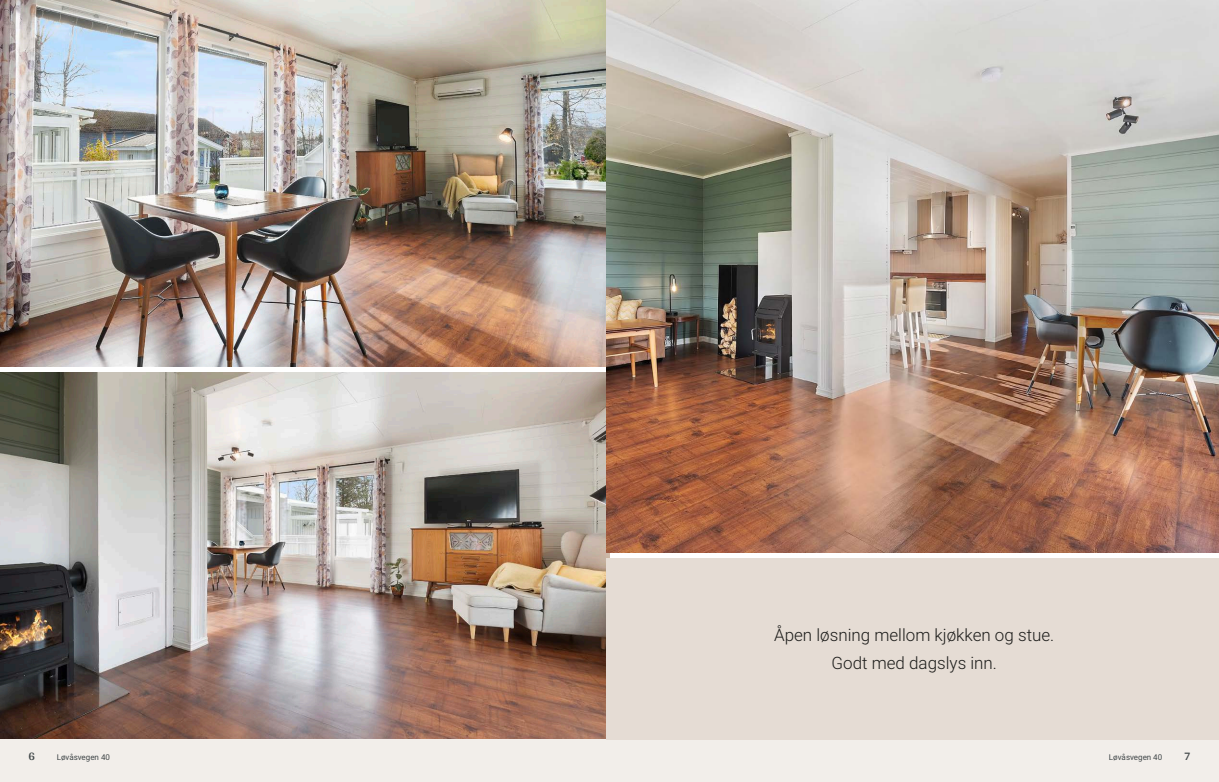
<style>
.page{position:relative;width:1219px;height:782px;background:#fff}
.page>*{position:absolute;margin:0;border:0;box-sizing:border-box;transform-origin:0 0}
.t1{font:300 17px/28px "Roboto Vitec";color:#1d1d1b;text-align:center}
.t2{font:700 12px "Arya";color:#414749}
.t3{font:8px "Roboto Vitec";color:#414749}
</style>
<div class="page">
<img style="left:0;top:0;width:607px;height:367px">
<img style="left:0;top:372px;width:609px;height:367px">
<div style="left:0;top:739px;width:612px;height:42px;background:#f2eeea"></div>
<img style="left:607px;top:0;width:612px;height:552px">
<div style="left:607px;top:739px;width:612px;height:42px;background:#f2eeea"></div>
<div style="left:607px;top:558px;width:612px;height:181px;background:#e5dcd4"></div>
<p class="t1" style="left:774px;top:620px;width:282px">Åpen løsning mellom kjøkken og stue.<br>Godt med dagslys inn.</p>
<p class="t2" style="left:28px;top:749px;width:8px">6</p>
<p class="t3" style="left:57px;top:751px;width:55px">Løvåsvegen 40</p>
<p class="t3" style="left:1109px;top:751px;width:55px">Løvåsvegen 40</p>
<p class="t2" style="left:1184px;top:749px;width:8px">7</p>
</div>
